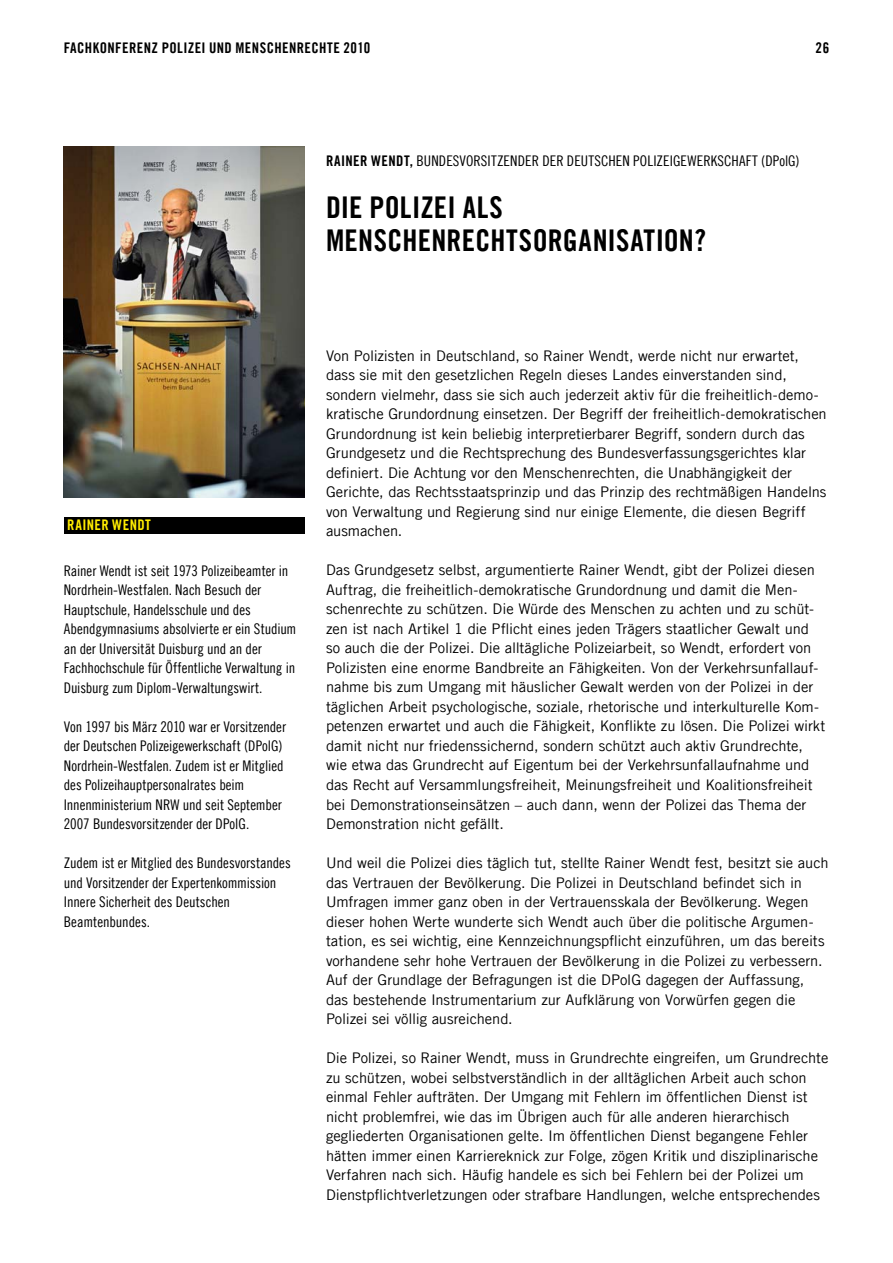
<style>
.page{position:relative;width:893px;height:1263px;background:#fff}
.page>*{position:absolute;margin:0;border:0;box-sizing:border-box;transform-origin:0 0}
.t1{font:30px/33px "Amnesty Trade Gothic Bd Cn 20";letter-spacing:.01em;color:#000}
.t2{font:14.7px/19.5px "Amnesty Trade Gothic";letter-spacing:-.005em;color:#000}
.t3{font:14.7px/19.5px "Amnesty Trade Gothic Cn 18";color:#000}
.t4{font:14.7px "Amnesty Trade Gothic Bd Cn 20";letter-spacing:.03em;color:#000}
.t5{font:14.7px "Amnesty Trade Gothic Bd Cn 20";letter-spacing:.03em;color:#ffed00}
.s1{font-family:"Amnesty Trade Gothic Bd Cn 20"}
</style>
<div class="page">
<img style="left:64px;top:146px;width:241px;height:351px">
<div style="left:64px;top:517px;width:241px;height:16px;background:#000"></div>
<p class="t4" style="left:64px;top:39px;width:308px">FACHKONFERENZ POLIZEI UND MENSCHENRECHTE 2010</p>
<p class="t4" style="left:816px;top:39px;width:15px">26</p>
<p class="t3" style="left:326px;top:151px;width:356px"><span class="s1">RAINER WENDT,</span> Bundesvorsitzender der Deutschen Polizeigewe</p>
<p class="t3" style="left:703px;top:151px;width:98px">rkschaft (DPolG)</p>
<h1 class="t1" style="left:326px;top:191px;width:382px">DIE POLIZEI ALS<br>MENSCHENRECHTSORGANISATION?</h1>
<p class="t5" style="left:67px;top:516px;width:85px">RAINER WENDT</p>
<p class="t3" style="left:64px;top:560px;width:234px">Rainer Wendt ist seit 1973 Polizeibeamter in Nordrhein-Westfalen. Nach Besuch der Hauptschule, Handelsschule und des Abendgymnasiums absolvierte er ein Studium an der Universität Duisburg und an der Fachhochschule für Öffentliche Verwaltung in Duisburg zum Diplom-Verwaltungswirt.</p>
<p class="t3" style="left:64px;top:716px;width:224px">Von 1997 bis März 2010 war er Vorsitzender der Deutschen Polizeigewerkschaft (DPolG)<br>Nordrhein-Westfalen. Zudem ist er Mitglied des Polizeihauptpersonalrates beim Innenministerium NRW und seit September 2007 Bundesvorsitzender der DPolG.</p>
<p class="t3" style="left:64px;top:853px;width:229px">Zudem ist er Mitglied des Bundesvorstandes und Vorsitzender der Expertenkommission Innere Sicherheit des Deutschen Beamtenbundes.</p>
<p class="t2" style="left:326px;top:346px;width:502px">Von Polizisten in Deutschland, so Rainer Wendt, werde nicht nur erwartet, dass sie mit den gesetzlichen Regeln dieses Landes einverstanden sind, sondern vielmehr, dass sie sich auch jederzeit aktiv für die freiheitlich-demo&shy;kratische Grundordnung einsetzen. Der Begriff der freiheitlich-demokratischen Grundordnung ist kein beliebig interpretierbarer Begriff, sondern durch das Grundgesetz und die Rechtsprechung des Bundesverfassungsgerichtes klar definiert. Die Achtung vor den Menschenrechten, die Unabhängigkeit der Gerichte, das Rechtsstaatsprinzip und das Prinzip des rechtmäßigen Handelns von Verwaltung und Regierung sind nur einige Elemente, die diesen Begriff ausmachen.</p>
<p class="t2" style="left:326px;top:560px;width:501px">Das Grundgesetz selbst, argumentierte Rainer Wendt, gibt der Polizei diesen Auftrag, die freiheitlich-demokratische Grundordnung und damit die Men&shy;schenrechte zu schützen. Die Würde des Menschen zu achten und zu schüt&shy;zen ist nach Artikel 1 die Pflicht eines jeden Trägers staatlicher Gewalt und so auch die der Polizei. Die alltägliche Polizeiarbeit, so Wendt, erfordert von Polizisten eine enorme Bandbreite an Fähigkeiten. Von der Verkehrsunfallauf&shy;nahme bis zum Umgang mit häuslicher Gewalt werden von der Polizei in der täglichen Arbeit psychologische, soziale, rhetorische und interkulturelle Kom&shy;petenzen erwartet und auch die Fähigkeit, Konflikte zu lösen. Die Polizei wirkt damit nicht nur friedenssichernd, sondern schützt auch aktiv Grundrechte, wie etwa das Grundrecht auf Eigentum bei der Verkehrsunfallaufnahme und das Recht auf Versammlungsfreiheit, Meinungsfreiheit und Koalitionsfreiheit bei Demonstrationseinsätzen – auch dann, wenn der Polizei das Thema der Demonstration nicht gefällt.</p>
<p class="t2" style="left:326px;top:853px;width:504px">Und weil die Polizei dies täglich tut, stellte Rainer Wendt fest, besitzt sie auch das Vertrauen der Bevölkerung. Die Polizei in Deutschland befindet sich in Umfragen immer ganz oben in der Vertrauensskala der Bevölkerung. Wegen dieser hohen Werte wunderte sich Wendt auch über die politische Argumen&shy;tation, es sei wichtig, eine Kennzeichnungspflicht einzuführen, um das bereits vorhandene sehr hohe Vertrauen der Bevölkerung in die Polizei zu verbessern.<br>Auf der Grundlage der Befragungen ist die DPolG dagegen der Auffassung, das bestehende Instrumentarium zur Aufklärung von Vorwürfen gegen die Polizei sei völlig ausreichend.</p>
<p class="t2" style="left:326px;top:1048px;width:504px">Die Polizei, so Rainer Wendt, muss in Grundrechte eingreifen, um Grundrechte zu schützen, wobei selbstverständlich in der alltäglichen Arbeit auch schon einmal Fehler aufträten. Der Umgang mit Fehlern im öffentlichen Dienst ist nicht problemfrei, wie das im Übrigen auch für alle anderen hierarchisch gegliederten Organisationen gelte. Im öffentlichen Dienst begangene Fehler hätten immer einen Karriereknick zur Folge, zögen Kritik und disziplinarische Verfahren nach sich. Häufig handele es sich bei Fehlern bei der Polizei um Dienstpflichtverletzungen oder strafbare Handlungen, welche entsprechendes</p>
</div>
